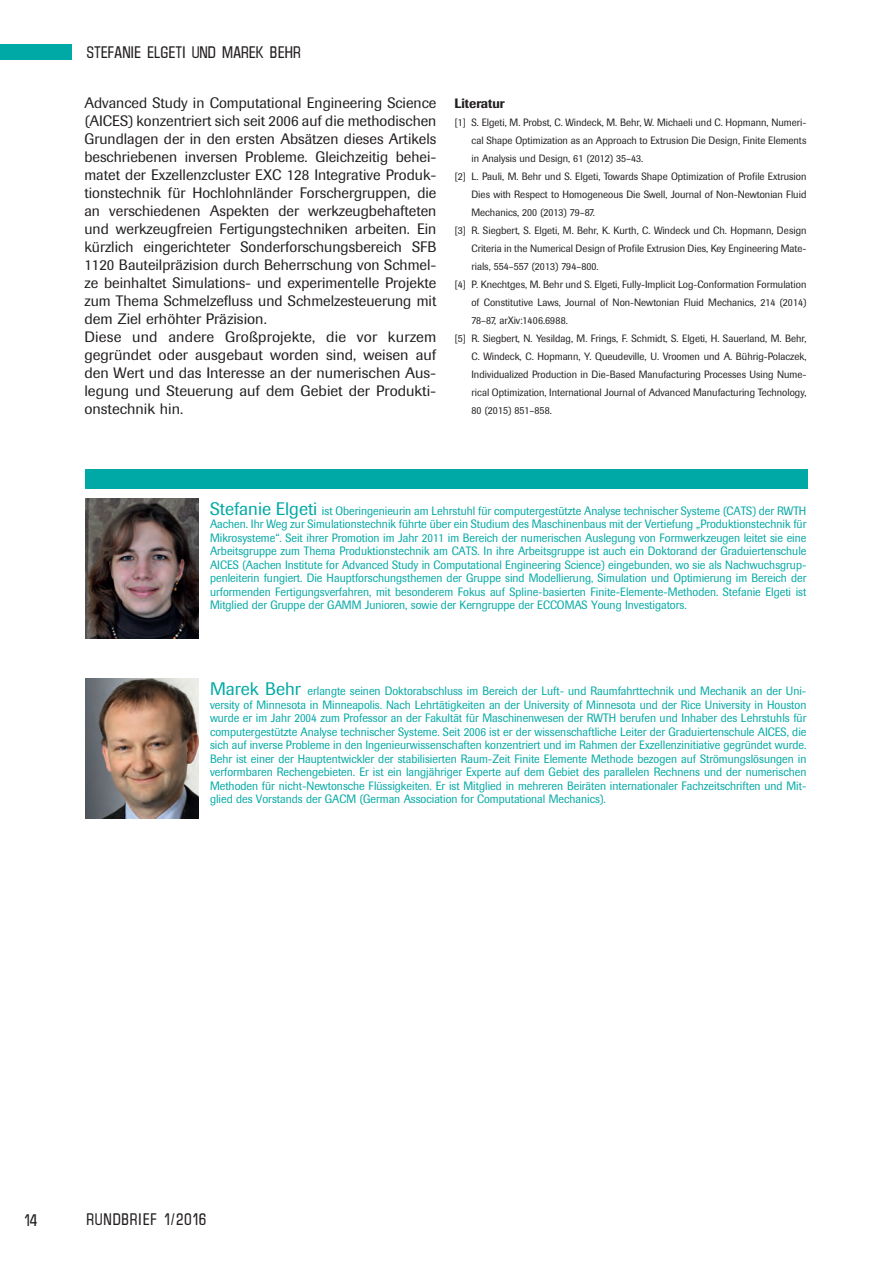
<style>
.page{position:relative;width:893px;height:1263px;background:#fff}
.page>*{position:absolute;margin:0;border:0;box-sizing:border-box;transform-origin:0 0}
.t1{font:15px/18px "Imago";color:#231f20}
.t2{font:15px "I Plain";color:#231f20}
.t3{font:15px "I Plain";letter-spacing:.05em;color:#231f20}
.t4{font:500 13.5px "Imago";color:#231f20;scale:.95 1}
.t5{font:12px/13.5px "Imago";color:#00a9a5;text-align:justify;scale:.93 1}
.t6{font:10.5px "Imago";color:#231f20;scale:.95 1}
.s1{font-size:18px}
</style>
<div class="page">
<div style="left:0;top:45px;width:72px;height:15px;background:#00a9a5"></div>
<img style="left:85px;top:498px;width:113px;height:140px">
<img style="left:85px;top:679px;width:113px;height:140px">
<div style="left:85px;top:469px;width:723px;height:20px;background:#00a9a5"></div>
<p class="t2" style="left:87px;top:43px;width:216px">STEFANIE ELGETI UND MAREK BEHR</p>
<p class="t1" style="left:84px;top:94px;width:354px">Advanced Study in Computational Engineering Science (AICES) konzentriert sich seit 2006 auf die methodischen Grundlagen der in den ersten Absätzen dieses Artikels beschriebenen inversen Probleme. Gleichzeitig behei&shy;matet der Exzellenzcluster EXC 128 Integrative Produk&shy;tionstechnik für Hochlohnländer Forschergruppen, die an verschiedenen Aspekten der werkzeugbehafteten und werkzeugfreien Fertigungstechniken arbeiten. Ein kürzlich eingerichteter Sonderforschungsbereich SFB 1120 Bauteilpräzision durch Beherrschung von Schmel&shy;ze beinhaltet Simulations- und experimentelle Projekte zum Thema Schmelzefluss und Schmelzesteuerung mit dem Ziel erhöhter Präzision.<br>Diese und andere Großprojekte, die vor kurzem gegründet oder ausgebaut worden sind, weisen auf den Wert und das Interesse an der numerischen Aus&shy;legung und Steuerung auf dem Gebiet der Produkti&shy;onstechnik hin.</p>
<p class="t4" style="left:454px;top:95px;width:54px">Literatur</p>
<p class="t6" style="left:454px;top:116px;width:372px">[1] S. Elgeti, M. Probst, C. Windeck, M. Behr, W. Michaeli und C. Hopmann, Numeri-</p>
<p class="t6" style="left:471px;top:134px;width:354px">cal Shape Optimization as an Approach to Extrusion Die Design, Finite Elements</p>
<p class="t6" style="left:471px;top:152px;width:182px">in Analysis und Design, 61 (2012) 35–43.</p>
<p class="t6" style="left:454px;top:170px;width:372px">[2] L. Pauli, M. Behr und S. Elgeti, Towards Shape Optimization of Profile Extrusion</p>
<p class="t6" style="left:471px;top:188px;width:354px">Dies with Respect to Homogeneous Die Swell, Journal of Non-Newtonian Fluid</p>
<p class="t6" style="left:471px;top:206px;width:131px">Mechanics, 200 (2013) 79–87.</p>
<p class="t6" style="left:454px;top:224px;width:372px">[3] R. Siegbert, S. Elgeti, M. Behr, K. Kurth, C. Windeck und Ch. Hopmann, Design</p>
<p class="t6" style="left:471px;top:242px;width:354px">Criteria in the Numerical Design of Profile Extrusion Dies, Key Engineering Mate-</p>
<p class="t6" style="left:471px;top:260px;width:135px">rials, 554–557 (2013) 794–800.</p>
<p class="t6" style="left:454px;top:278px;width:372px">[4] P. Knechtges, M. Behr und S. Elgeti, Fully-Implicit Log-Conformation Formulation</p>
<p class="t6" style="left:471px;top:296px;width:354px">of Constitutive Laws, Journal of Non-Newtonian Fluid Mechanics, 214 (2014)</p>
<p class="t6" style="left:471px;top:314px;width:103px">78–87, arXiv:1406.6988.</p>
<p class="t6" style="left:454px;top:332px;width:372px">[5] R. Siegbert, N. Yesildag, M. Frings, F. Schmidt, S. Elgeti, H. Sauerland, M. Behr,</p>
<p class="t6" style="left:471px;top:350px;width:354px">C. Windeck, C. Hopmann, Y. Queudeville, U. Vroomen und A. Bührig-Polaczek,</p>
<p class="t6" style="left:471px;top:368px;width:354px">Individualized Production in Die-Based Manufacturing Processes Using Nume-</p>
<p class="t6" style="left:471px;top:386px;width:354px">rical Optimization, International Journal of Advanced Manufacturing Technology,</p>
<p class="t6" style="left:471px;top:404px;width:86px">80 (2015) 851–858.</p>
<p class="t5" style="left:210px;top:504px;width:643px"><span class="s1">Stefanie Elgeti</span> ist Oberingenieurin am Lehrstuhl für computergestützte Analyse technischer Systeme (CATS) der RWTH Aachen. Ihr Weg zur Simulationstechnik führte über ein Studium des Maschinenbaus mit der Vertiefung „Produktionstechnik für Mikrosysteme“. Seit ihrer Promotion im Jahr 2011 im Bereich der numerischen Auslegung von Formwerkzeugen leitet sie eine Arbeitsgruppe zum Thema Produktionstechnik am CATS. In ihre Arbeitsgruppe ist auch ein Doktorand der Graduiertenschule AICES (Aachen Institute for Advanced Study in Computational Engineering Science) eingebunden, wo sie als Nachwuchsgrup&shy;penleiterin fungiert. Die Hauptforschungsthemen der Gruppe sind Modellierung, Simulation und Optimierung im Bereich der urformenden Fertigungsverfahren, mit besonderem Fokus auf Spline-basierten Finite-Elemente-Methoden. Stefanie Elgeti ist Mitglied der Gruppe der GAMM Junioren, sowie der Kerngruppe der ECCOMAS Young Investigators.</p>
<p class="t5" style="left:210px;top:684px;width:643px"><span class="s1">Marek Behr</span> erlangte seinen Doktorabschluss im Bereich der Luft- und Raumfahrttechnik und Mechanik an der Uni&shy;versity of Minnesota in Minneapolis. Nach Lehrtätigkeiten an der University of Minnesota und der Rice University in Houston wurde er im Jahr 2004 zum Professor an der Fakultät für Maschinenwesen der RWTH berufen und Inhaber des Lehrstuhls für computergestützte Analyse technischer Systeme. Seit 2006 ist er der wissenschaftliche Leiter der Graduiertenschule AICES, die sich auf inverse Probleme in den Ingenieurwissenschaften konzentriert und im Rahmen der Exzellenzinitiative gegründet wurde.<br>Behr ist einer der Hauptentwickler der stabilisierten Raum-Zeit Finite Elemente Methode bezogen auf Strömungslösungen in verformbaren Rechengebieten. Er ist ein langjähriger Experte auf dem Gebiet des parallelen Rechnens und der numerischen Methoden für nicht-Newtonsche Flüssigkeiten. Er ist Mitglied in mehreren Beiräten internationaler Fachzeitschriften und Mit&shy;glied des Vorstands der GACM (German Association for Computational Mechanics).</p>
<p class="t2" style="left:24px;top:1210px;width:15px">14</p>
<p class="t3" style="left:87px;top:1210px;width:121px">RUNDBRIEF 1/2016</p>
</div>
